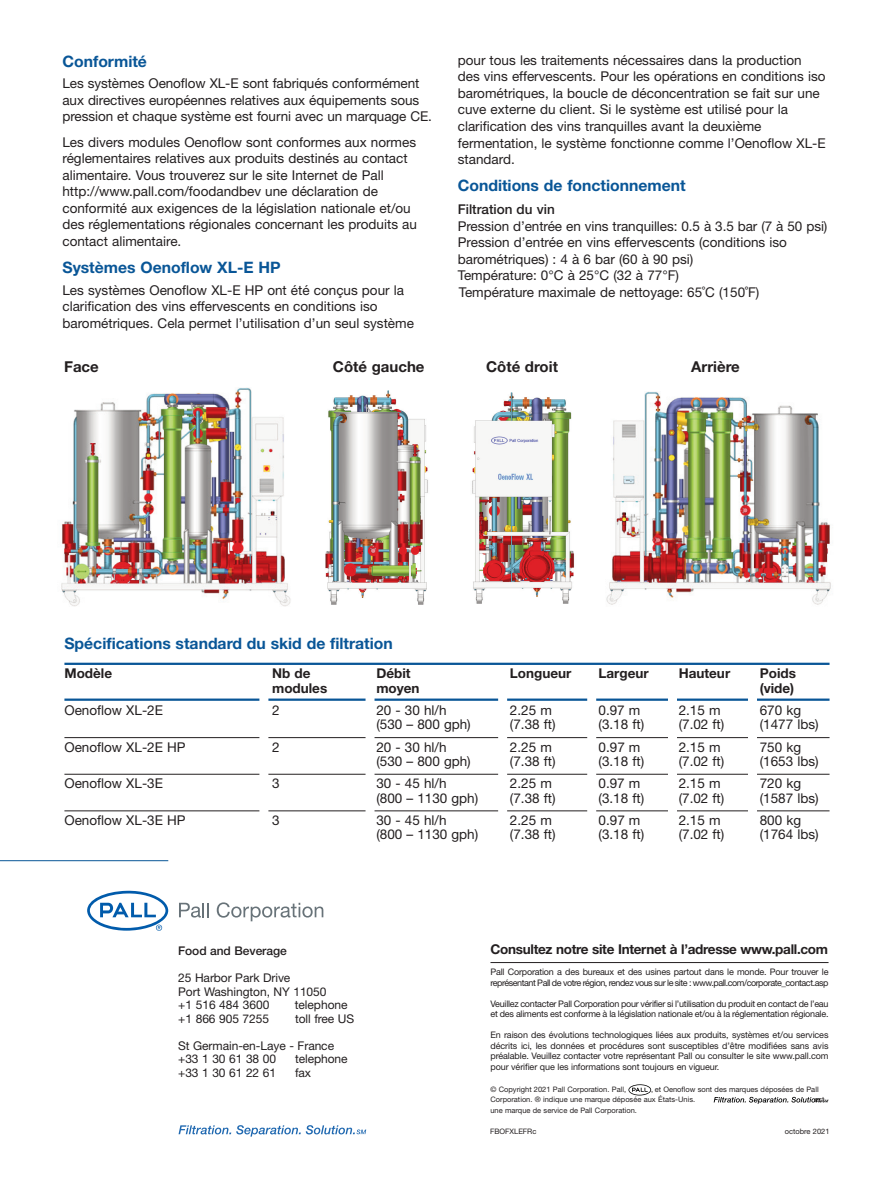
<style>
.page{position:relative;width:893px;height:1187px;background:#fff}
.page>*{position:absolute;margin:0;border:0;box-sizing:border-box;transform-origin:0 0}
.t1{font:700 15.75px "Helvetica Neue LT Std";color:#095697}
.t2{font:700 15px "Helvetica Neue LT Std";color:#231f20}
.t3{font:13.5px/16.5px "Helvetica Neue LT Std";color:#231f20}
.t4{font:700 13.5px "Helvetica Neue LT Std";color:#231f20}
.t5{font:700 13.5px "Helvetica Neue LT Std";letter-spacing:-.02em;color:#231f20}
.t6{font:500 13.5px "Helvetica Neue LT Std";color:#231f20}
.t7{font:12px/13.5px "Helvetica Neue LT Std";letter-spacing:-.005em;color:#231f20}
.t8{font:500 12px "Helvetica Neue LT Std";letter-spacing:-.005em;color:#231f20}
.t9{font:9px/10.5px "Helvetica Neue LT Std";letter-spacing:-.02em;color:#231f20}
.t10{font:9px/10.5px "Helvetica Neue LT Std";letter-spacing:-.05em;color:#231f20}
.t11{font:7.5px/10.5px "Helvetica Neue LT Std";color:#231f20}
</style>
<div class="page">
<svg style="left:179px;top:1125px;width:187px;height:11px"></svg>
<hr style="left:490px;top:962px;width:338px;height:1px;background:#231f20">
<svg style="left:628px;top:1084px;width:23px;height:11px"></svg>
<svg style="left:179px;top:902px;width:30px;height:15px"></svg>
<svg style="left:217px;top:902px;width:106px;height:19px"></svg>
<svg style="left:87px;top:890px;width:81px;height:40px"></svg>
<hr style="left:0;top:860px;width:168px;height:1px;background:#095697">
<svg style="left:714px;top:1096px;width:114px;height:7px"></svg>
<hr style="left:64px;top:662px;width:765px;height:3px;background:#095697">
<hr style="left:64px;top:698px;width:765px;height:2px;background:#095697">
<hr style="left:64px;top:737px;width:765px;height:1px;background:#231f20">
<hr style="left:64px;top:774px;width:765px;height:1px;background:#231f20">
<hr style="left:64px;top:810px;width:765px;height:1px;background:#231f20">
<div style="left:748px;top:682px;width:9px;height:145px;background:#fff"></div>
<div style="left:668px;top:682px;width:9px;height:142px;background:#fff"></div>
<div style="left:587px;top:682px;width:9px;height:145px;background:#fff"></div>
<div style="left:498px;top:682px;width:9px;height:142px;background:#fff"></div>
<div style="left:366px;top:682px;width:9px;height:138px;background:#fff"></div>
<div style="left:259px;top:682px;width:9px;height:131px;background:#fff"></div>
<img style="left:472px;top:393px;width:102px;height:211px">
<img style="left:606px;top:391px;width:225px;height:214px">
<img style="left:61px;top:387px;width:230px;height:220px">
<img style="left:325px;top:390px;width:103px;height:214px">
<p class="t1" style="left:62px;top:55px;width:86px">Conformité</p>
<p class="t3" style="left:62px;top:77px;width:371px">Les systèmes Oenoflow XL-E sont fabriqués conformément aux directives européennes relatives aux équipements sous pression et chaque système est fourni avec un marquage CE.</p>
<p class="t3" style="left:62px;top:135px;width:356px">Les divers modules Oenoflow sont conformes aux normes réglementaires relatives aux produits destinés au contact alimentaire. Vous trouverez sur le site Internet de Pall http://www.pall.com/foodandbev une déclaration de conformité aux exigences de la législation nationale et/ou des réglementations régionales concernant les produits au contact alimentaire.</p>
<p class="t1" style="left:62px;top:261px;width:220px">Systèmes Oenoflow XL-E HP</p>
<p class="t3" style="left:62px;top:283px;width:353px">Les systèmes Oenoflow XL-E HP ont été conçus pour la clarification des vins effervescents en conditions iso barométriques. Cela permet l’utilisation d’un seul système</p>
<p class="t3" style="left:458px;top:53px;width:370px">pour tous les traitements nécessaires dans la production des vins effervescents. Pour les opérations en conditions iso barométriques, la boucle de déconcentration se fait sur une cuve externe du client. Si le système est utilisé pour la clarification des vins tranquilles avant la deuxième fermentation, le système fonctionne comme l’Oenoflow XL-E standard.</p>
<p class="t1" style="left:458px;top:180px;width:229px">Conditions de fonctionnement</p>
<p class="t6" style="left:458px;top:204px;width:99px">Filtration du vin</p>
<p class="t3" style="left:458px;top:219px;width:371px">Pression d’entrée en vins tranquilles: 0.5 à 3.5 bar (7 à 50 psi)<br>Pression d’entrée en vins effervescents (conditions iso barométriques) : 4 à 6 bar (60 à 90 psi)<br>Température: 0°C à 25°C (32 à 77°F)<br>Température maximale de nettoyage: 65˚C (150˚F)</p>
<p class="t2" style="left:64px;top:361px;width:36px">Face</p>
<p class="t2" style="left:333px;top:361px;width:93px">Côté gauche</p>
<p class="t2" style="left:486px;top:361px;width:73px">Côté droit</p>
<p class="t2" style="left:691px;top:361px;width:50px">Arrière</p>
<p class="t1" style="left:64px;top:638px;width:330px">Spécifications standard du skid de filtration</p>
<p class="t4" style="left:64px;top:668px;width:49px">Modèle</p>
<p class="t4" style="left:272px;top:668px;width:40px">Nb de</p>
<p class="t4" style="left:376px;top:668px;width:36px">Débit</p>
<p class="t4" style="left:510px;top:668px;width:63px">Longueur</p>
<p class="t4" style="left:599px;top:668px;width:52px">Largeur</p>
<p class="t4" style="left:679px;top:668px;width:53px">Hauteur</p>
<p class="t4" style="left:760px;top:668px;width:38px">Poids</p>
<p class="t4" style="left:272px;top:683px;width:57px">modules</p>
<p class="t4" style="left:376px;top:683px;width:45px">moyen</p>
<p class="t4" style="left:760px;top:683px;width:36px">(vide)</p>
<p class="t3" style="left:64px;top:703px;width:100px">Oenoflow XL-2E</p>
<p class="t3" style="left:272px;top:703px;width:9px">2</p>
<p class="t3" style="left:376px;top:703px;width:72px">20 - 30 hl/h</p>
<p class="t3" style="left:510px;top:703px;width:43px">2.25 m</p>
<p class="t3" style="left:599px;top:703px;width:43px">0.97 m</p>
<p class="t3" style="left:679px;top:703px;width:43px">2.15 m</p>
<p class="t3" style="left:760px;top:703px;width:43px">670 kg</p>
<p class="t3" style="left:376px;top:717px;width:96px">(530 – 800 gph)</p>
<p class="t3" style="left:510px;top:717px;width:47px">(7.38 ft)</p>
<p class="t3" style="left:599px;top:717px;width:47px">(3.18 ft)</p>
<p class="t3" style="left:679px;top:717px;width:47px">(7.02 ft)</p>
<p class="t3" style="left:760px;top:717px;width:60px">(1477 lbs)</p>
<p class="t3" style="left:64px;top:740px;width:123px">Oenoflow XL-2E HP</p>
<p class="t3" style="left:272px;top:740px;width:9px">2</p>
<p class="t3" style="left:376px;top:740px;width:72px">20 - 30 hl/h</p>
<p class="t3" style="left:510px;top:740px;width:43px">2.25 m</p>
<p class="t3" style="left:599px;top:740px;width:43px">0.97 m</p>
<p class="t3" style="left:679px;top:740px;width:43px">2.15 m</p>
<p class="t3" style="left:760px;top:740px;width:43px">750 kg</p>
<p class="t3" style="left:376px;top:754px;width:96px">(530 – 800 gph)</p>
<p class="t3" style="left:510px;top:754px;width:47px">(7.38 ft)</p>
<p class="t3" style="left:599px;top:754px;width:47px">(3.18 ft)</p>
<p class="t3" style="left:679px;top:754px;width:47px">(7.02 ft)</p>
<p class="t3" style="left:760px;top:754px;width:60px">(1653 lbs)</p>
<p class="t3" style="left:64px;top:776px;width:100px">Oenoflow XL-3E</p>
<p class="t3" style="left:272px;top:776px;width:9px">3</p>
<p class="t3" style="left:376px;top:776px;width:72px">30 - 45 hl/h</p>
<p class="t3" style="left:510px;top:776px;width:43px">2.25 m</p>
<p class="t3" style="left:599px;top:776px;width:43px">0.97 m</p>
<p class="t3" style="left:679px;top:776px;width:43px">2.15 m</p>
<p class="t3" style="left:760px;top:776px;width:43px">720 kg</p>
<p class="t3" style="left:376px;top:790px;width:103px">(800 – 1130 gph)</p>
<p class="t3" style="left:510px;top:790px;width:47px">(7.38 ft)</p>
<p class="t3" style="left:599px;top:790px;width:47px">(3.18 ft)</p>
<p class="t3" style="left:679px;top:790px;width:47px">(7.02 ft)</p>
<p class="t3" style="left:760px;top:790px;width:60px">(1587 lbs)</p>
<p class="t3" style="left:64px;top:813px;width:123px">Oenoflow XL-3E HP</p>
<p class="t3" style="left:272px;top:813px;width:9px">3</p>
<p class="t3" style="left:376px;top:813px;width:72px">30 - 45 hl/h</p>
<p class="t3" style="left:510px;top:813px;width:43px">2.25 m</p>
<p class="t3" style="left:599px;top:813px;width:43px">0.97 m</p>
<p class="t3" style="left:679px;top:813px;width:43px">2.15 m</p>
<p class="t3" style="left:760px;top:813px;width:43px">800 kg</p>
<p class="t3" style="left:376px;top:827px;width:103px">(800 – 1130 gph)</p>
<p class="t3" style="left:510px;top:827px;width:47px">(7.38 ft)</p>
<p class="t3" style="left:599px;top:827px;width:47px">(3.18 ft)</p>
<p class="t3" style="left:679px;top:827px;width:47px">(7.02 ft)</p>
<p class="t3" style="left:760px;top:827px;width:60px">(1764 lbs)</p>
<p class="t8" style="left:178px;top:946px;width:110px">Food and Beverage</p>
<p class="t7" style="left:178px;top:972px;width:150px">25 Harbor Park Drive<br>Port Washington, NY 11050 +1 516 484 3600</p>
<p class="t7" style="left:295px;top:999px;width:54px">telephone</p>
<p class="t7" style="left:178px;top:1012px;width:92px">+1 866 905 7255</p>
<p class="t7" style="left:295px;top:1012px;width:61px">toll free US</p>
<p class="t7" style="left:178px;top:1039px;width:157px">St Germain-en-Laye - France +33 1 30 61 38 00</p>
<p class="t7" style="left:295px;top:1053px;width:54px">telephone</p>
<p class="t7" style="left:178px;top:1066px;width:99px">+33 1 30 61 22 61</p>
<p class="t7" style="left:295px;top:1066px;width:18px">fax</p>
<p class="t5" style="left:490px;top:944px;width:339px">Consultez notre site Internet à l’adresse www.pall.com</p>
<p class="t10" style="left:490px;top:967px;width:340px">Pall Corporation a des bureaux et des usines partout dans le monde. Pour trouver le représentant Pall de votre région, rendez vous sur le site : www.pall.com/corporate_contact.asp</p>
<p class="t9" style="left:490px;top:999px;width:340px">Veuillez contacter Pall Corporation pour vérifier si l’utilisation du produit en contact de l’eau et des aliments est conforme à la législation nationale et/ou à la réglementation régionale.</p>
<p class="t9" style="left:490px;top:1030px;width:340px;text-align:justify">En raison des évolutions technologiques liées aux produits, systèmes et/ou services décrits ici, les données et procédures sont susceptibles d’être modifiées sans avis préalable. Veuillez contacter votre représentant Pall ou consulter le site www.pall.com pour vérifier que les informations sont toujours en vigueur.</p>
<p class="t11" style="left:490px;top:1084px;width:137px">© Copyright 2021 Pall Corporation. Pall,</p>
<p class="t11" style="left:490px;top:1084px;width:330px;text-indent:161px">, et Oenoflow sont des marques déposées de Pall<br>Corporation. ® indique une marque déposée aux États-Unis.</p>
<p class="t11" style="left:814px;top:1095px;width:12px">est</p>
<p class="t11" style="left:490px;top:1105px;width:148px">une marque de service de Pall Corporation.</p>
<p class="t11" style="left:490px;top:1127px;width:48px">FBOFXLEFRc</p>
<p class="t11" style="left:785px;top:1127px;width:46px">octobre 2021</p>
</div>
